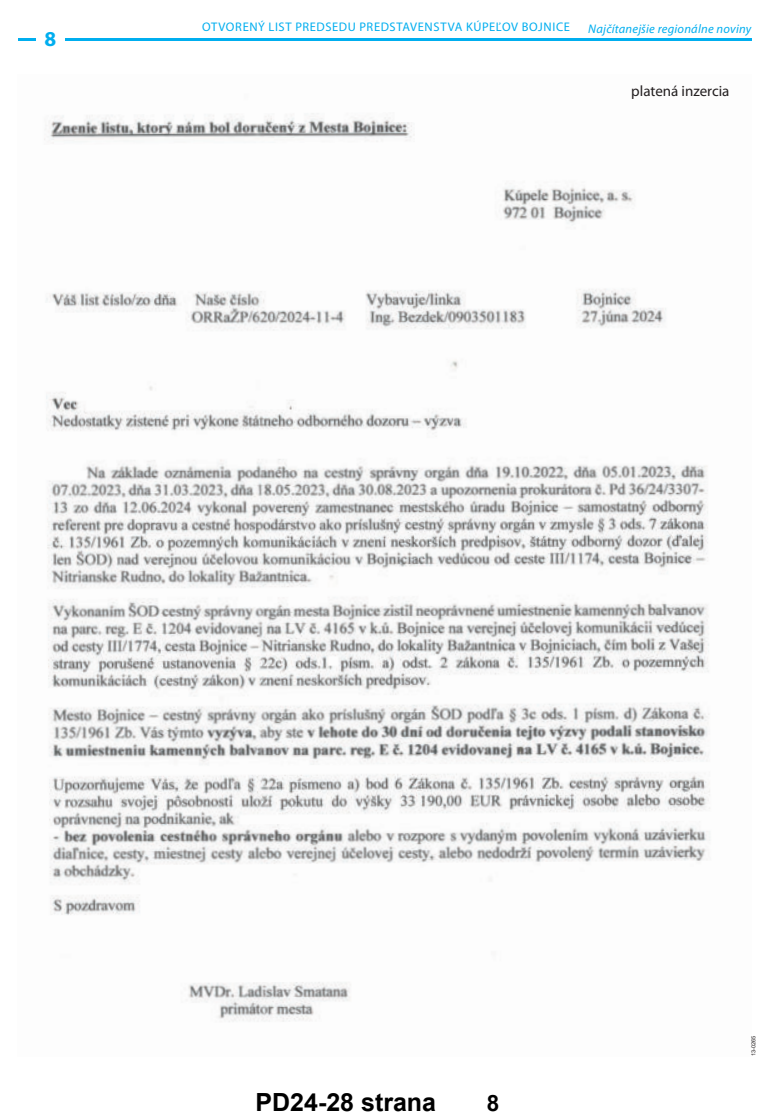
<style>
.page{position:relative;width:762px;height:1113px;background:#fff}
.page>*{position:absolute;margin:0;border:0;box-sizing:border-box;transform-origin:0 0}
.t1{font:700 25px "Arial";color:#000}
.t2{font:700 22.5px "Arial";color:#000}
.t3{font:700 21.25px "Myriad Pro";color:#00aeef}
.t4{font:15px "Myriad Pro";color:#231f20}
.t5{font:12.5px "Myriad Pro";letter-spacing:.045em;color:#00aeef}
.t6{font:italic 12.5px "Myriad Pro";letter-spacing:.02em;color:#00aeef}
.t7{font:5.62px "Arial";color:#231f20}
</style>
<div class="page">
<hr style="left:18px;top:39px;width:733px;height:2px;background:#00aeef">
<div style="left:36px;top:31px;width:29px;height:18px;background:#fff"></div>
<img style="left:44px;top:113px;width:666px;height:909px">
<h3 class="t3" style="left:45px;top:27px;width:13px">8</h3>
<p class="t5" style="left:202px;top:19px;width:369px">OTVORENÝ LIST PREDSEDU PREDSTAVENSTVA KÚPEĽOV BOJNICE</p>
<p class="t6" style="left:588px;top:24px;width:165px">Najčítanejšie regionálne noviny</p>
<p class="t4" style="left:631px;top:86px;width:100px">platená inzercia</p>
<h1 class="t1" style="left:255px;top:1087px;width:182px">PD24-28 strana</h1>
<h2 class="t2" style="left:487px;top:1090px;width:14px">8</h2>
<p class="t7" style="left:750px;top:1056px;width:22px;rotate:-90deg">13-0265</p>
</div>
